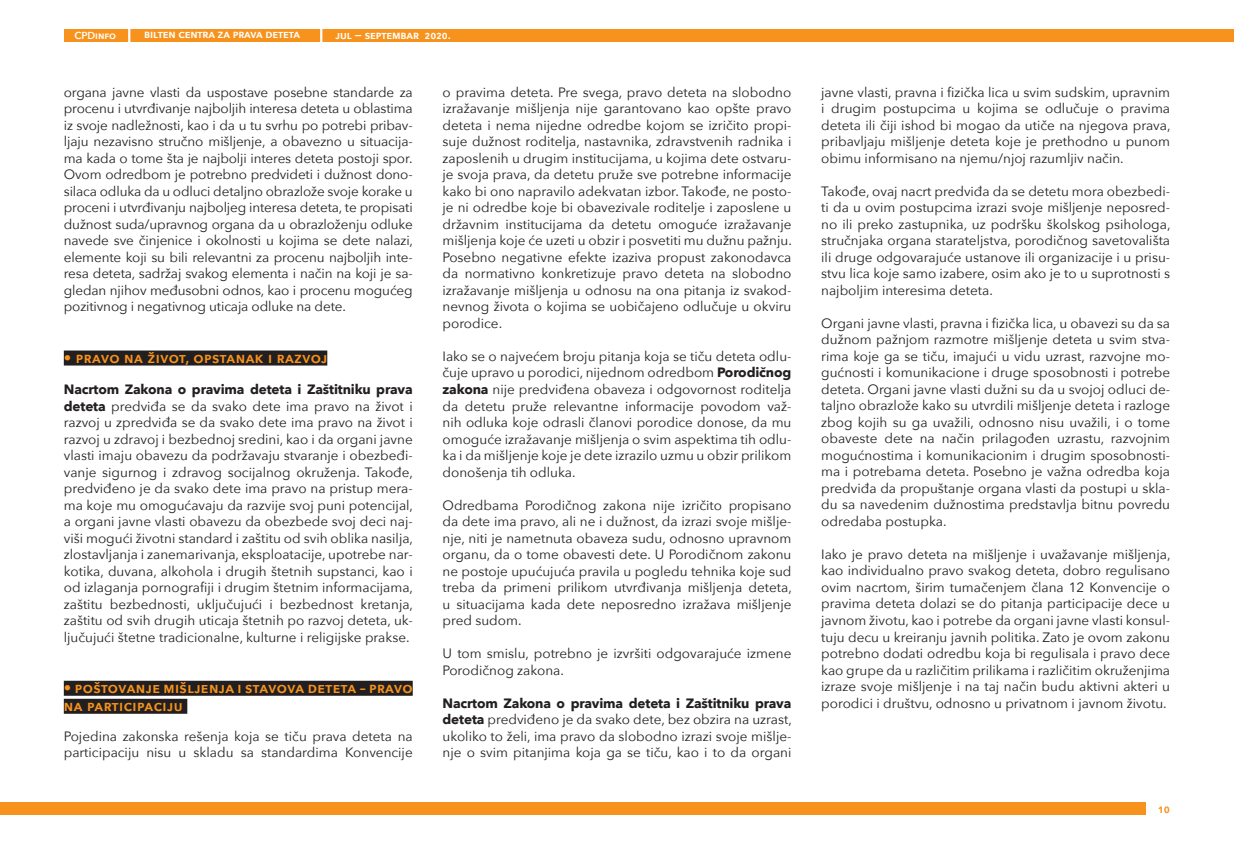
<style>
.page{position:relative;width:1234px;height:851px;background:#fff}
.page>*{position:absolute;margin:0;border:0;box-sizing:border-box;transform-origin:0 0}
.t1{font:600 15px/18px "Avenir Next";letter-spacing:.03em;color:#f7931d}
.t2{font:13.5px/16.5px "Avenir Next";color:#231f20;text-align:justify}
.t3{font:600 12px "Avenir Next";color:#f7931d}
.t4{font:600 11.4px "Avenir Next";letter-spacing:-.01em;color:#fff}
.t5{font:600 10.2px "Avenir Next";letter-spacing:-.01em;color:#fff}
.s1{font-weight:700}
</style>
<div class="page">
<div style="left:64px;top:29px;width:1169px;height:13px;background:#f7931d"></div>
<div style="left:0;top:802px;width:1145px;height:13px;background:#f7931d"></div>
<svg style="left:128px;top:29px;width:2px;height:13px"></svg>
<svg style="left:320px;top:29px;width:2px;height:13px"></svg>
<div style="left:64px;top:350px;width:263px;height:15px;background:#231f20"></div>
<div style="left:64px;top:680px;width:348px;height:15px;background:#231f20"></div>
<div style="left:64px;top:698px;width:123px;height:15px;background:#231f20"></div>
<p class="t5" style="left:75px;top:27px;width:43px">CPDinfo</p>
<p class="t4" style="left:144px;top:24px;width:157px">bilten centra za prava deteta</p>
<p class="t4" style="left:335px;top:25px;width:116px">jul − septembar 2020.</p>
<p class="t2" style="left:64px;top:83px;width:351px">organa javne vlasti da uspostave posebne standarde za procenu i utvrđivanje najboljih interesa deteta u oblastima iz svoje nadležnosti, kao i da u tu svrhu po potrebi pribav&shy;ljaju nezavisno stručno mišljenje, a obavezno u situacija&shy;ma kada o tome šta je najbolji interes deteta postoji spor.<br>Ovom odredbom je potrebno predvideti i dužnost dono&shy;silaca odluka da u odluci detaljno obrazlože svoje korake u proceni i utvrđivanju najboljeg interesa deteta, te propisati dužnost suda/upravnog organa da u obrazloženju odluke navede sve činjenice i okolnosti u kojima se dete nalazi, elemente koji su bili relevantni za procenu najboljih inte&shy;resa deteta, sadržaj svakog elementa i način na koji je sa&shy;gledan njihov međusobni odnos, kao i procenu mogućeg pozitivnog i negativnog uticaja odluke na dete.</p>
<p class="t1" style="left:64px;top:348px;width:265px">• pravo na život, opstanak i razvoj</p>
<p class="t2" style="left:64px;top:380px;width:351px"><span class="s1">Nacrtom Zakona o pravima deteta i Zaštitniku prava deteta</span> predviđa se da svako dete ima pravo na život i razvoj u zpredviđa se da svako dete ima pravo na život i razvoj u zdravoj i bezbednoj sredini, kao i da organi javne vlasti imaju obavezu da podržavaju stvaranje i obezbeđi&shy;vanje sigurnog i zdravog socijalnog okruženja. Takođe, predviđeno je da svako dete ima pravo na pristup mera&shy;ma koje mu omogućavaju da razvije svoj puni potencijal, a organi javne vlasti obavezu da obezbede svoj deci naj&shy;viši mogući životni standard i zaštitu od svih oblika nasilja, zlostavljanja i zanemarivanja, eksploatacije, upotrebe nar&shy;kotika, duvana, alkohola i drugih štetnih supstanci, kao i od izlaganja pornografiji i drugim štetnim informacijama, zaštitu bezbednosti, uključujući i bezbednost kretanja, zaštitu od svih drugih uticaja štetnih po razvoj deteta, uk&shy;ljučujući štetne tradicionalne, kulturne i religijske prakse.</p>
<p class="t1" style="left:64px;top:678px;width:350px">• poštovanje mišljenja i stavova deteta – pravo na participaciju</p>
<p class="t2" style="left:64px;top:727px;width:350px">Pojedina zakonska rešenja koja se tiču prava deteta na participaciju nisu u skladu sa standardima Konvencije</p>
<p class="t2" style="left:442px;top:83px;width:351px">o pravima deteta. Pre svega, pravo deteta na slobodno izražavanje mišljenja nije garantovano kao opšte pravo deteta i nema nijedne odredbe kojom se izričito propi&shy;suje dužnost roditelja, nastavnika, zdravstvenih radnika i zaposlenih u drugim institucijama, u kojima dete ostvaru&shy;je svoja prava, da detetu pruže sve potrebne informacije kako bi ono napravilo adekvatan izbor. Takođe, ne posto&shy;je ni odredbe koje bi obavezivale roditelje i zaposlene u državnim institucijama da detetu omoguće izražavanje mišljenja koje će uzeti u obzir i posvetiti mu dužnu pažnju.<br>Posebno negativne efekte izaziva propust zakonodavca da normativno konkretizuje pravo deteta na slobodno izražavanje mišljenja u odnosu na ona pitanja iz svakod&shy;nevnog života o kojima se uobičajeno odlučuje u okviru porodice.</p>
<p class="t2" style="left:442px;top:347px;width:350px">Iako se o najvećem broju pitanja koja se tiču deteta odlu&shy;čuje upravo u porodici, nijednom odredbom <span class="s1">Porodičnog zakona</span> nije predviđena obaveza i odgovornost roditelja da detetu pruže relevantne informacije povodom važ&shy;nih odluka koje odrasli članovi porodice donose, da mu omoguće izražavanje mišljenja o svim aspektima tih odlu&shy;ka i da mišljenje koje je dete izrazilo uzmu u obzir prilikom donošenja tih odluka.</p>
<p class="t2" style="left:442px;top:496px;width:351px">Odredbama Porodičnog zakona nije izričito propisano da dete ima pravo, ali ne i dužnost, da izrazi svoje mišlje&shy;nje, niti je nametnuta obaveza sudu, odnosno upravnom organu, da o tome obavesti dete. U Porodičnom zakonu ne postoje upućujuća pravila u pogledu tehnika koje sud treba da primeni prilikom utvrđivanja mišljenja deteta, u situacijama kada dete neposredno izražava mišljenje pred sudom.</p>
<p class="t2" style="left:442px;top:644px;width:350px">U tom smislu, potrebno je izvršiti odgovarajuće izmene<br>Porodičnog zakona.</p>
<p class="t2" style="left:442px;top:694px;width:351px"><span class="s1">Nacrtom Zakona o pravima deteta i Zaštitniku prava deteta</span> predviđeno je da svako dete, bez obzira na uzrast, ukoliko to želi, ima pravo da slobodno izrazi svoje mišlje&shy;nje o svim pitanjima koja ga se tiču, kao i to da organi</p>
<p class="t2" style="left:821px;top:83px;width:351px">javne vlasti, pravna i fizička lica u svim sudskim, upravnim i drugim postupcima u kojima se odlučuje o pravima deteta ili čiji ishod bi mogao da utiče na njegova prava, pribavljaju mišljenje deteta koje je prethodno u punom obimu informisano na njemu/njoj razumljiv način.</p>
<p class="t2" style="left:821px;top:182px;width:351px">Takođe, ovaj nacrt predviđa da se detetu mora obezbedi&shy;ti da u ovim postupcima izrazi svoje mišljenje neposred&shy;no ili preko zastupnika, uz podršku školskog psihologa, stručnjaka organa starateljstva, porodičnog savetovališta ili druge odgovarajuće ustanove ili organizacije i u prisu&shy;stvu lica koje samo izabere, osim ako je to u suprotnosti s najboljim interesima deteta.</p>
<p class="t2" style="left:821px;top:314px;width:350px">Organi javne vlasti, pravna i fizička lica, u obavezi su da sa dužnom pažnjom razmotre mišljenje deteta u svim stva&shy;rima koje ga se tiču, imajući u vidu uzrast, razvojne mo&shy;gućnosti i komunikacione i druge sposobnosti i potrebe deteta. Organi javne vlasti dužni su da u svojoj odluci de&shy;taljno obrazlože kako su utvrdili mišljenje deteta i razloge zbog kojih su ga uvažili, odnosno nisu uvažili, i o tome obaveste dete na način prilagođen uzrastu, razvojnim mogućnostima i komunikacionim i drugim sposobnosti&shy;ma i potrebama deteta. Posebno je važna odredba koja predviđa da propuštanje organa vlasti da postupi u skla&shy;du sa navedenim dužnostima predstavlja bitnu povredu odredaba postupka.</p>
<p class="t2" style="left:821px;top:545px;width:351px">Iako je pravo deteta na mišljenje i uvažavanje mišljenja, kao individualno pravo svakog deteta, dobro regulisano ovim nacrtom, širim tumačenjem člana 12 Konvencije o pravima deteta dolazi se do pitanja participacije dece u javnom životu, kao i potrebe da organi javne vlasti konsul&shy;tuju decu u kreiranju javnih politika. Zato je ovom zakonu potrebno dodati odredbu koja bi regulisala i pravo dece kao grupe da u različitim prilikama i različitim okruženjima izraze svoje mišljenje i na taj način budu aktivni akteri u porodici i društvu, odnosno u privatnom i javnom životu.</p>
<p class="t3" style="left:1157px;top:798px;width:14px">10</p>
</div>
